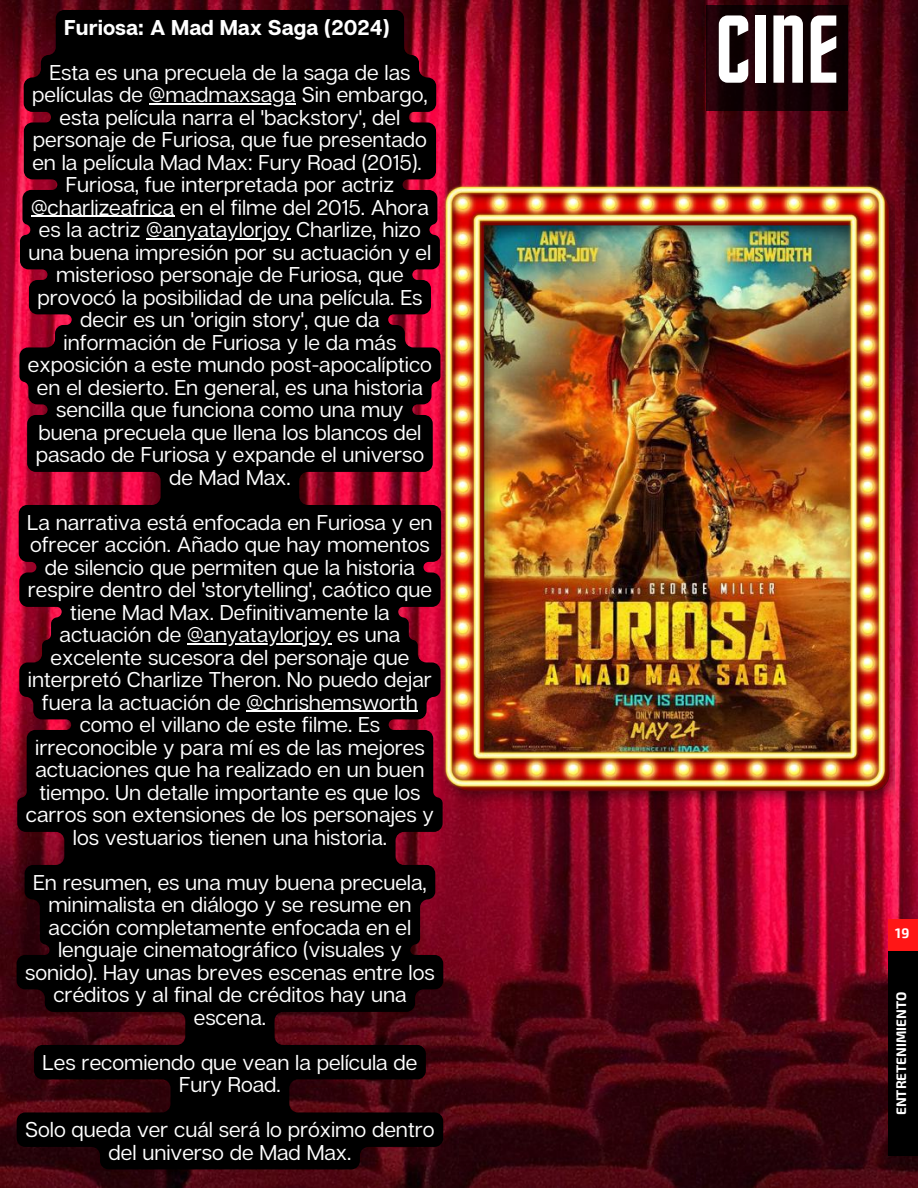
<style>
.page{position:relative;width:918px;height:1188px;background:#fff}
.page>*{position:absolute;margin:0;border:0;box-sizing:border-box;transform-origin:0 0}
.t1{font:96.75px "Horta";color:#fff}
.t2{font:21.45px/22.5px "Articulat CF";color:#fff;text-align:center}
.t3{font:700 21.45px "Articulat CF";color:#fff}
.t4{font:700 13.65px "Exo 2";color:#fff}
</style>
<div class="page">
<img style="left:0;top:0;width:918px;height:1188px">
<div style="left:888px;top:950px;width:30px;height:206px;background:#000"></div>
<div style="left:888px;top:919px;width:30px;height:31px;background:#ff1616"></div>
<img style="left:443px;top:177px;width:451px;height:633px">
<svg style="left:17px;top:10px;width:426px;height:1159px;fill:#000"></svg>
<hr style="left:149px;top:103px;width:147px;height:1px;background:#fff">
<hr style="left:31px;top:216px;width:143px;height:1px;background:#fff">
<hr style="left:146px;top:238px;width:144px;height:1px;background:#fff">
<hr style="left:187px;top:643px;width:144px;height:1px;background:#fff">
<hr style="left:247px;top:711px;width:171px;height:1px;background:#fff">
<div style="left:706px;top:5px;width:142px;height:105px;background:#000;opacity:.73"></div>
<p class="t3" style="left:64px;top:13px;width:327px">Furiosa: A Mad Max Saga (2024)</p>
<p class="t2" style="left:28px;top:60px;width:405px">Esta es una precuela de la saga de las películas de @madmaxsaga Sin embargo, esta película narra el 'backstory', del personaje de Furiosa, que fue presentado en la película Mad Max: Fury Road (2015).<br>Furiosa, fue interpretada por actriz @charlizeafrica en el filme del 2015. Ahora es la actriz @anyataylorjoy Charlize, hizo una buena impresión por su actuación y el misterioso personaje de Furiosa, que provocó la posibilidad de una película. Es decir es un 'origin story', que da información de Furiosa y le da más exposición a este mundo post-apocalíptico en el desierto. En general, es una historia sencilla que funciona como una muy buena precuela que llena los blancos del pasado de Furiosa y expande el universo de Mad Max.</p>
<p class="t2" style="left:26px;top:510px;width:410px">La narrativa está enfocada en Furiosa y en ofrecer acción. Añado que hay momentos de silencio que permiten que la historia respire dentro del 'storytelling', caótico que tiene Mad Max. Definitivamente la actuación de @anyataylorjoy es una excelente sucesora del personaje que interpretó Charlize Theron. No puedo dejar fuera la actuación de @chrishemsworth como el villano de este filme. Es irreconocible y para mí es de las mejores actuaciones que ha realizado en un buen tiempo. Un detalle importante es que los carros son extensiones de los personajes y los vestuarios tienen una historia.</p>
<p class="t2" style="left:25px;top:870px;width:411px">En resumen, es una muy buena precuela, minimalista en diálogo y se resume en acción completamente enfocada en el lenguaje cinematográfico (visuales y sonido). Hay unas breves escenas entre los créditos y al final de créditos hay una escena.</p>
<p class="t2" style="left:43px;top:1050px;width:376px">Les recomiendo que vean la película de<br>Fury Road.</p>
<p class="t2" style="left:25px;top:1118px;width:411px">Solo queda ver cuál será lo próximo dentro del universo de Mad Max.</p>
<h1 class="t1" style="left:715px;top:9px;width:126px">CINE</h1>
<p class="t4" style="left:895px;top:925px;width:16px">19</p>
<p class="t4" style="left:892px;top:1115px;width:125px;rotate:-90deg">ENTRETENIMIENTO</p>
</div>
